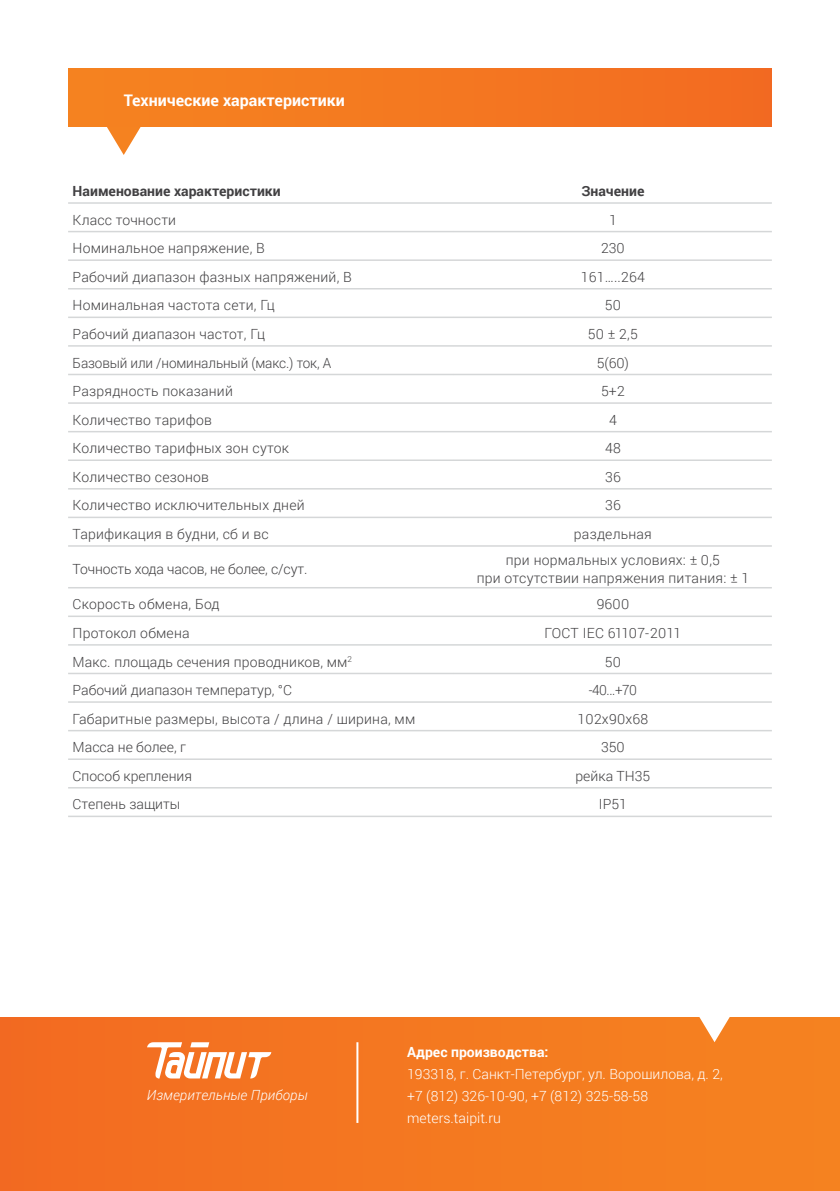
<style>
.page{position:relative;width:840px;height:1191px;background:#fff}
.page>*{position:absolute;margin:0;border:0;box-sizing:border-box;transform-origin:0 0}
.t1{font:700 16px "Roboto";color:#fff}
.t2{font:300 14px/18px "Roboto";letter-spacing:.015em;color:#414042;text-align:center}
.t3{font:300 14px/22px "Roboto";color:#fff}
.t4{font:300 14px "Roboto";letter-spacing:-.01em;color:#414042}
.t5{font:700 14px "Roboto";color:#414042}
.t6{font:italic 300 14px "Roboto";letter-spacing:.01em;color:#fff}
.t7{font:700 14px "Roboto";color:#fff}
.t8{font:300 14px "Roboto";letter-spacing:.015em;color:#414042;scale:.96 1}
</style>
<div class="page">
<div style="left:68px;top:68px;width:703px;height:59px;background:#f47820"></div>
<div style="left:0;top:1017px;width:839px;height:174px;background:linear-gradient(to right,#f36b21,#f58420)"></div>
<svg style="left:107px;top:127px;width:34px;height:28px"></svg>
<svg style="left:697px;top:1017px;width:34px;height:25px"></svg>
<svg style="left:147px;top:1042px;width:124px;height:36px"></svg>
<hr style="left:356px;top:1042px;width:2px;height:81px;background:#fff">
<hr style="left:68px;top:202px;width:385px;height:2px;background:#d5d7d8">
<hr style="left:453px;top:202px;width:318px;height:2px;background:#d5d7d8">
<hr style="left:68px;top:231px;width:385px;height:1px;background:#d5d7d8">
<hr style="left:453px;top:231px;width:318px;height:1px;background:#d5d7d8">
<hr style="left:68px;top:259px;width:385px;height:2px;background:#d5d7d8">
<hr style="left:453px;top:259px;width:318px;height:2px;background:#d5d7d8">
<hr style="left:68px;top:288px;width:385px;height:1px;background:#d5d7d8">
<hr style="left:453px;top:288px;width:318px;height:1px;background:#d5d7d8">
<hr style="left:68px;top:316px;width:385px;height:2px;background:#d5d7d8">
<hr style="left:453px;top:316px;width:318px;height:2px;background:#d5d7d8">
<hr style="left:68px;top:345px;width:385px;height:2px;background:#d5d7d8">
<hr style="left:453px;top:345px;width:318px;height:2px;background:#d5d7d8">
<hr style="left:68px;top:374px;width:385px;height:1px;background:#d5d7d8">
<hr style="left:453px;top:374px;width:318px;height:1px;background:#d5d7d8">
<hr style="left:68px;top:402px;width:385px;height:2px;background:#d5d7d8">
<hr style="left:453px;top:402px;width:318px;height:2px;background:#d5d7d8">
<hr style="left:68px;top:431px;width:385px;height:1px;background:#d5d7d8">
<hr style="left:453px;top:431px;width:318px;height:1px;background:#d5d7d8">
<hr style="left:68px;top:459px;width:385px;height:2px;background:#d5d7d8">
<hr style="left:453px;top:459px;width:318px;height:2px;background:#d5d7d8">
<hr style="left:68px;top:488px;width:385px;height:1px;background:#d5d7d8">
<hr style="left:453px;top:488px;width:318px;height:1px;background:#d5d7d8">
<hr style="left:68px;top:516px;width:385px;height:2px;background:#d5d7d8">
<hr style="left:453px;top:516px;width:318px;height:2px;background:#d5d7d8">
<hr style="left:68px;top:545px;width:385px;height:2px;background:#d5d7d8">
<hr style="left:453px;top:545px;width:318px;height:2px;background:#d5d7d8">
<hr style="left:68px;top:587px;width:385px;height:1px;background:#d5d7d8">
<hr style="left:453px;top:587px;width:318px;height:1px;background:#d5d7d8">
<hr style="left:68px;top:615px;width:385px;height:2px;background:#d5d7d8">
<hr style="left:453px;top:615px;width:318px;height:2px;background:#d5d7d8">
<hr style="left:68px;top:644px;width:385px;height:1px;background:#d5d7d8">
<hr style="left:453px;top:644px;width:318px;height:1px;background:#d5d7d8">
<hr style="left:68px;top:672px;width:385px;height:2px;background:#d5d7d8">
<hr style="left:453px;top:672px;width:318px;height:2px;background:#d5d7d8">
<hr style="left:68px;top:701px;width:385px;height:2px;background:#d5d7d8">
<hr style="left:68px;top:730px;width:385px;height:1px;background:#d5d7d8">
<hr style="left:68px;top:758px;width:385px;height:2px;background:#d5d7d8">
<hr style="left:68px;top:787px;width:385px;height:1px;background:#d5d7d8">
<hr style="left:68px;top:815px;width:385px;height:2px;background:#d5d7d8">
<hr style="left:453px;top:701px;width:318px;height:2px;background:#d5d7d8">
<hr style="left:453px;top:730px;width:318px;height:1px;background:#d5d7d8">
<hr style="left:453px;top:758px;width:318px;height:2px;background:#d5d7d8">
<hr style="left:453px;top:787px;width:318px;height:1px;background:#d5d7d8">
<hr style="left:453px;top:815px;width:318px;height:2px;background:#d5d7d8">
<p class="t1" style="left:124px;top:89px;width:222px">Технические характеристики</p>
<p class="t5" style="left:73px;top:181px;width:209px">Наименование характеристики</p>
<p class="t5" style="left:581px;top:181px;width:65px">Значение</p>
<p class="t2" style="left:73px;top:210px;width:105px">Класс точности</p>
<p class="t2" style="left:608px;top:210px;width:9px">1</p>
<p class="t2" style="left:73px;top:239px;width:194px">Номинальное напряжение, В</p>
<p class="t2" style="left:601px;top:239px;width:25px">230</p>
<p class="t2" style="left:73px;top:267px;width:280px">Рабочий диапазон фазных напряжений, В</p>
<p class="t2" style="left:580px;top:267px;width:65px">161…..264</p>
<p class="t2" style="left:73px;top:296px;width:203px">Номинальная частота сети, Гц</p>
<p class="t2" style="left:604px;top:296px;width:18px">50</p>
<p class="t2" style="left:73px;top:324px;width:194px">Рабочий диапазон частот, Гц</p>
<p class="t2" style="left:587px;top:324px;width:51px">50 ± 2,5</p>
<p class="t4" style="left:73px;top:353px;width:260px">Базовый или /номинальный (макс.) ток, А</p>
<p class="t2" style="left:596px;top:353px;width:33px">5(60)</p>
<p class="t2" style="left:73px;top:382px;width:162px">Разрядность показаний</p>
<p class="t2" style="left:600px;top:382px;width:25px">5+2</p>
<p class="t2" style="left:73px;top:410px;width:141px">Количество тарифов</p>
<p class="t2" style="left:608px;top:410px;width:9px">4</p>
<p class="t2" style="left:73px;top:439px;width:218px">Количество тарифных зон суток</p>
<p class="t2" style="left:604px;top:439px;width:17px">48</p>
<p class="t2" style="left:73px;top:467px;width:138px">Количество сезонов</p>
<p class="t2" style="left:604px;top:467px;width:17px">36</p>
<p class="t2" style="left:73px;top:496px;width:233px">Количество исключительных дней</p>
<p class="t2" style="left:604px;top:496px;width:17px">36</p>
<p class="t2" style="left:73px;top:524px;width:197px">Тарификация в будни, сб и вс</p>
<p class="t2" style="left:573px;top:524px;width:79px">раздельная</p>
<p class="t4" style="left:73px;top:559px;width:236px">Точность хода часов, не более, с/сут.</p>
<p class="t2" style="left:476px;top:551px;width:274px">при нормальных условиях: ± 0,5<br>при отсутствии напряжения питания: ± 1</p>
<p class="t2" style="left:73px;top:595px;width:148px">Скорость обмена, Бод</p>
<p class="t2" style="left:596px;top:595px;width:34px">9600</p>
<p class="t2" style="left:73px;top:623px;width:118px">Протокол обмена</p>
<p class="t2" style="left:544px;top:623px;width:138px">ГОСТ IEC 61107-2011</p>
<p class="t2" style="left:73px;top:652px;width:281px">Макс. площадь сечения проводников, мм<sup>2</sup></p>
<p class="t2" style="left:604px;top:652px;width:18px">50</p>
<p class="t2" style="left:73px;top:680px;width:221px">Рабочий диапазон температур, °С</p>
<p class="t8" style="left:588px;top:680px;width:52px">-40...+70</p>
<p class="t2" style="left:73px;top:709px;width:344px">Габаритные размеры, высота / длина / ширина, мм</p>
<p class="t2" style="left:577px;top:709px;width:72px">102х90х68</p>
<p class="t2" style="left:73px;top:738px;width:115px">Масса не более, г</p>
<p class="t2" style="left:600px;top:738px;width:25px">350</p>
<p class="t2" style="left:73px;top:766px;width:121px">Способ крепления</p>
<p class="t2" style="left:575px;top:766px;width:76px">рейка ТН35</p>
<p class="t2" style="left:73px;top:795px;width:109px">Степень защиты</p>
<p class="t2" style="left:598px;top:795px;width:29px">IP51</p>
<p class="t6" style="left:147px;top:1085px;width:162px">Измерительные Приборы</p>
<p class="t7" style="left:407px;top:1042px;width:143px">Адрес производства:</p>
<p class="t3" style="left:407px;top:1062px;width:317px">193318, г. Санкт-Петербург, ул. Ворошилова, д. 2, +7 (812) 326-10-90, +7 (812) 325-58-58 meters.taipit.ru</p>
</div>
